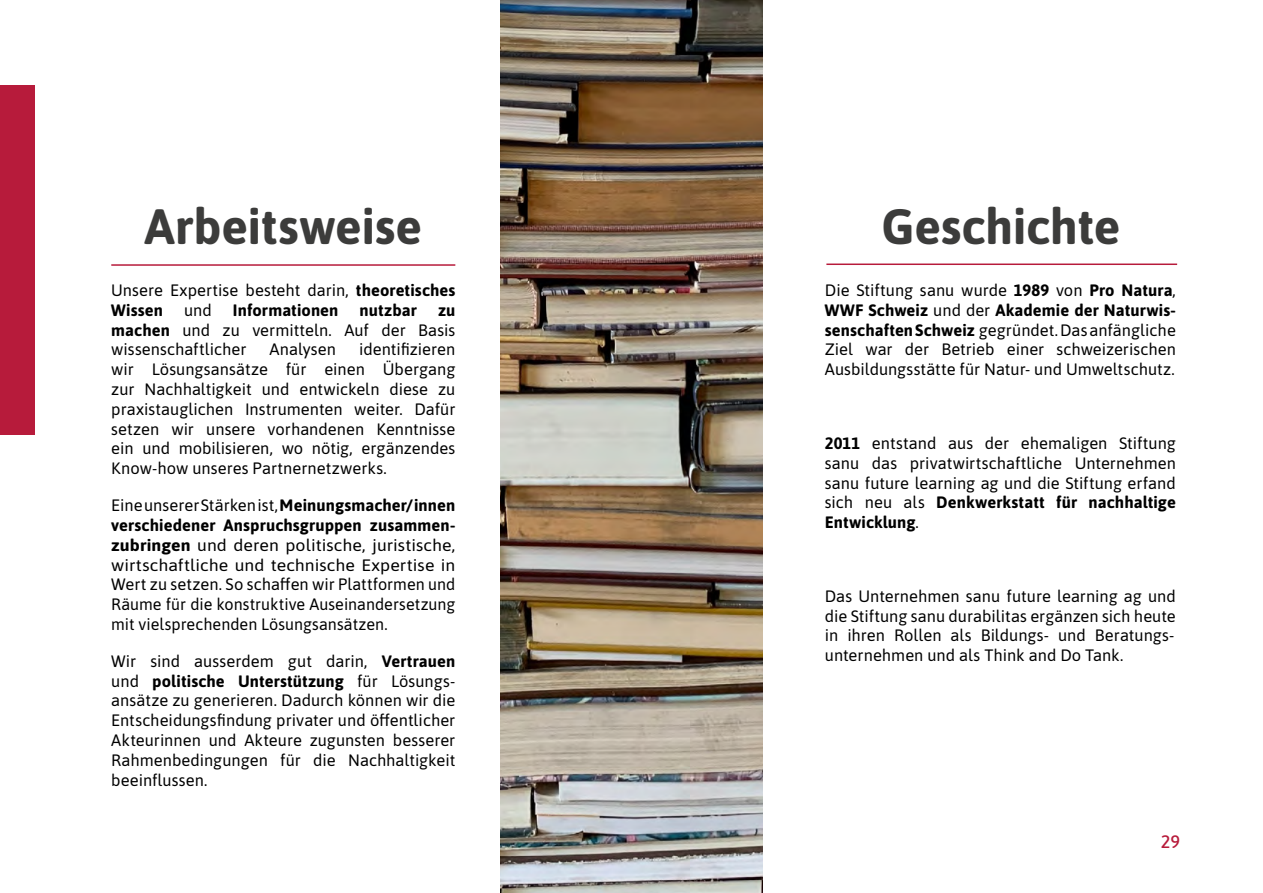
<style>
.page{position:relative;width:1263px;height:893px;background:#fff}
.page>*{position:absolute;margin:0;border:0;box-sizing:border-box;transform-origin:0 0}
.t1{font:700 49.5px "Asap";letter-spacing:-.005em;color:#3c3c3b}
.t2{font:500 18px "Asap";color:#b71b3b}
.t3{font:16.5px/19.8px "Asap";color:#000;text-align:justify}
.t4{font:700 16.5px "Asap";letter-spacing:.005em;color:#000}
.s1{font-weight:700}
</style>
<div class="page">
<div style="left:0;top:85px;width:34px;height:350px;background:#b71b3b"></div>
<hr style="left:826px;top:263px;width:351px;height:2px;background:#b71b3b">
<hr style="left:111px;top:264px;width:344px;height:2px;background:#b71b3b">
<img style="left:500px;top:0;width:263px;height:893px">
<h1 class="t1" style="left:145px;top:191px;width:279px">Arbeitsweise</h1>
<p class="t3" style="left:111px;top:279px;width:346px">Unsere Expertise besteht darin, <span class="s1">theoretisches<br>Wissen</span></p>
<p class="t3" style="left:184px;top:299px;width:29px">und</p>
<p class="t4" style="left:233px;top:298px;width:107px">Informationen</p>
<p class="t4" style="left:360px;top:298px;width:59px">nutzbar</p>
<p class="t3" style="left:111px;top:299px;width:346px;text-indent:327px"><span class="s1">zu machen</span> und zu vermitteln. Auf der Basis wissenschaftlicher</p>
<p class="t3" style="left:111px;top:339px;width:346px;text-indent:248px">identifizieren wir Lösungsansätze für einen Übergang zur Nachhaltigkeit und entwickeln diese zu praxistauglichen Instrumenten weiter. Dafür setzen wir unsere vorhandenen Kenntnisse ein und mobilisieren, wo nötig, ergänzendes Know-how unseres Partnernetzwerks.</p>
<p class="t3" style="left:111px;top:494px;width:346px">Eine unserer Stärken ist, <span class="s1">Meinungsmacher/ innen verschiedener Anspruchsgruppen zusammen&shy;zubringen</span> und deren politische, juristische, wirtschaftliche und technische Expertise in Wert zu setzen. So schaffen wir Plattformen und Räume für die konstruktive Auseinandersetzung mit vielsprechenden Lösungsansätzen.</p>
<p class="t3" style="left:111px;top:650px;width:346px">Wir sind ausserdem gut darin, <span class="s1">Vertrauen </span>und <span class="s1">politische Unterstützung</span> für Lösungs&shy;ansätze zu generieren. Dadurch können wir die Entscheidungsfindung privater und öffentlicher Akteurinnen und Akteure zugunsten besserer Rahmenbedingungen für die Nachhaltigkeit beeinflussen.</p>
<p class="t3" style="left:270px;top:339px;width:68px">Analysen</p>
<h1 class="t1" style="left:881px;top:191px;width:240px">Geschichte</h1>
<p class="t3" style="left:825px;top:279px;width:353px">Die Stiftung sanu wurde <span class="s1">1989</span> von <span class="s1">Pro Natura</span>, <span class="s1">WWF Schweiz</span> und der <span class="s1">Akademie der Naturwis&shy;senschaften Schweiz</span> gegründet. Das anfängliche Ziel war der Betrieb einer schweizerischen Ausbildungsstätte für Natur- und Umweltschutz.</p>
<p class="t3" style="left:825px;top:432px;width:353px"><span class="s1">2011</span> entstand aus der ehemaligen Stiftung sanu das privatwirtschaftliche Unternehmen sanu future learning ag und die Stiftung erfand sich neu als <span class="s1">Denkwerkstatt für nachhaltige Entwicklung</span>.</p>
<p class="t3" style="left:825px;top:585px;width:352px">Das Unternehmen sanu future learning ag und die Stiftung sanu durabilitas ergänzen sich heute in ihren Rollen als Bildungs- und Beratungs&shy;unternehmen und als Think and Do Tank.</p>
<p class="t2" style="left:1161px;top:829px;width:21px">29</p>
</div>
